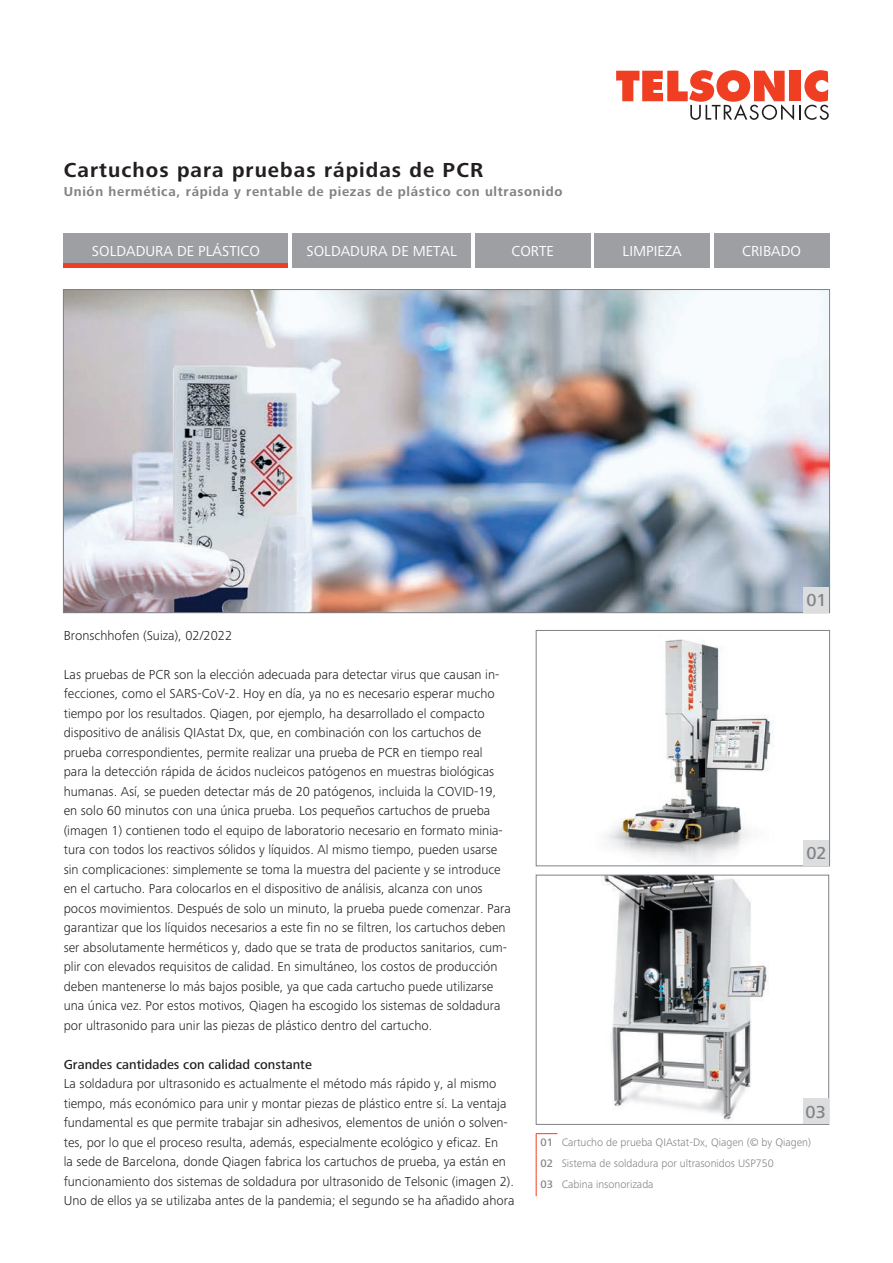
<style>
.page{position:relative;width:893px;height:1263px;background:#fff}
.page>*{position:absolute;margin:0;border:0;box-sizing:border-box;transform-origin:0 0}
.Haupttitel{font:700 21px "Frutiger Next LTW1 G";letter-spacing:.05em;color:#231f20}
.t1{font:500 18px "Frutiger Next LTW1 G";color:#808285}
.Portfoliotitel{font:15px "Frutiger Next LTW1 G";color:#fff}
.Lauftext_9_13pt{font:300 13.5px/19.5px "Frutiger Next LTW1 G";color:#231f20}
.Subtitel_grau{font:700 13.5px "Frutiger Next LTW1 G";letter-spacing:.05em;color:#808285}
.Lauftext_9_13pt__med{font:500 13.5px "Frutiger Next LTW1 G";color:#231f20}
.Legende_7_5_9pt{font:300 11.25px "Frutiger Next LTW1 G";color:#808285}
.Legende_7_5_9pt__med{font:500 11.25px "Frutiger Next LTW1 G";color:#808285}
</style>
<div class="page">
<svg style="left:616px;top:70px;width:213px;height:50px"></svg>
<img style="left:63px;top:289px;width:767px;height:324px">
<div style="left:804px;top:587px;width:25px;height:25px;background:#dcdddf"></div>
<svg style="left:535px;top:874px;width:294px;height:251px"></svg>
<svg style="left:535px;top:630px;width:295px;height:237px"></svg>
<div style="left:804px;top:840px;width:25px;height:25px;background:#dcdddf"></div>
<div style="left:803px;top:1098px;width:25px;height:26px;background:#dcdddf"></div>
<div style="left:64px;top:234px;width:224px;height:34px;background:#9d9fa2"></div>
<div style="left:292px;top:234px;width:179px;height:34px;background:#9d9fa2"></div>
<div style="left:475px;top:234px;width:115px;height:34px;background:#9d9fa2"></div>
<div style="left:595px;top:234px;width:115px;height:34px;background:#9d9fa2"></div>
<div style="left:714px;top:234px;width:115px;height:34px;background:#9d9fa2"></div>
<hr style="left:64px;top:264px;width:224px;height:4px;background:#ef3e22">
<svg style="left:536px;top:1133px;width:21px;height:63px"></svg>
<p class="Haupttitel" style="left:64px;top:158px;width:421px">Cartuchos para pruebas rápidas de PCR</p>
<p class="Subtitel_grau" style="left:64px;top:184px;width:500px">Unión hermética, rápida y rentable de piezas de plástico con ultrasonido</p>
<p class="Portfoliotitel" style="left:92px;top:243px;width:169px">SOLDADURA DE PLÁSTICO</p>
<p class="Portfoliotitel" style="left:306px;top:243px;width:152px">SOLDADURA DE METAL</p>
<p class="Portfoliotitel" style="left:512px;top:243px;width:44px">CORTE</p>
<p class="Portfoliotitel" style="left:623px;top:243px;width:61px">LIMPIEZA</p>
<p class="Portfoliotitel" style="left:742px;top:243px;width:60px">CRIBADO</p>
<p class="Lauftext_9_13pt" style="left:64px;top:625px;width:170px">Bronschhofen (Suiza), 02/2022</p>
<p class="Lauftext_9_13pt" style="left:64px;top:664px;width:449px">Las pruebas de PCR son la elección adecuada para detectar virus que causan in&shy;fecciones, como el SARS-CoV-2. Hoy en día, ya no es necesario esperar mucho tiempo por los resultados. Qiagen, por ejemplo, ha desarrollado el compacto dispositivo de análisis QIAstat Dx, que, en combinación con los cartuchos de prueba correspondientes, permite realizar una prueba de PCR en tiempo real<br>para la detección rápida de ácidos nucleicos patógenos en muestras biológicas humanas. Así, se pueden detectar más de 20 patógenos, incluida la COVID-19, en solo 60 minutos con una única prueba. Los pequeños cartuchos de prueba (imagen 1) contienen todo el equipo de laboratorio necesario en formato minia&shy;tura con todos los reactivos sólidos y líquidos. Al mismo tiempo, pueden usarse sin complicaciones: simplemente se toma la muestra del paciente y se introduce en el cartucho. Para colocarlos en el dispositivo de análisis, alcanza con unos pocos movimientos. Después de solo un minuto, la prueba puede comenzar. Para garantizar que los líquidos necesarios a este fin no se filtren, los cartuchos deben ser absolutamente herméticos y, dado que se trata de productos sanitarios, cum&shy;plir con elevados requisitos de calidad. En simultáneo, los costos de producción deben mantenerse lo más bajos posible, ya que cada cartucho puede utilizarse una única vez. Por estos motivos, Qiagen ha escogido los sistemas de soldadura por ultrasonido para unir las piezas de plástico dentro del cartucho.</p>
<p class="Lauftext_9_13pt__med" style="left:64px;top:1057px;width:250px">Grandes cantidades con calidad constante</p>
<p class="Lauftext_9_13pt" style="left:64px;top:1074px;width:452px">La soldadura por ultrasonido es actualmente el método más rápido y, al mismo tiempo, más económico para unir y montar piezas de plástico entre sí. La ventaja fundamental es que permite trabajar sin adhesivos, elementos de unión o solven&shy;tes, por lo que el proceso resulta, además, especialmente ecológico y eficaz. En<br>la sede de Barcelona, donde Qiagen fabrica los cartuchos de prueba, ya están en funcionamiento dos sistemas de soldadura por ultrasonido de Telsonic (imagen 2).<br>Uno de ellos ya se utilizaba antes de la pandemia; el segundo se ha añadido ahora</p>
<p class="t1" style="left:806px;top:590px;width:22px">01</p>
<p class="t1" style="left:806px;top:843px;width:22px">02</p>
<p class="t1" style="left:806px;top:1101px;width:22px">03</p>
<p class="Legende_7_5_9pt__med" style="left:540px;top:1136px;width:14px">01</p>
<p class="Legende_7_5_9pt" style="left:562px;top:1136px;width:251px">Cartucho de prueba QIAstat-Dx, Qiagen (© by Qiagen)</p>
<p class="Legende_7_5_9pt__med" style="left:540px;top:1157px;width:14px">02</p>
<p class="Legende_7_5_9pt" style="left:562px;top:1157px;width:214px">Sistema de soldadura por ultrasonidos USP750</p>
<p class="Legende_7_5_9pt__med" style="left:540px;top:1177px;width:14px">03</p>
<p class="Legende_7_5_9pt" style="left:562px;top:1177px;width:93px">Cabina insonorizada</p>
</div>
